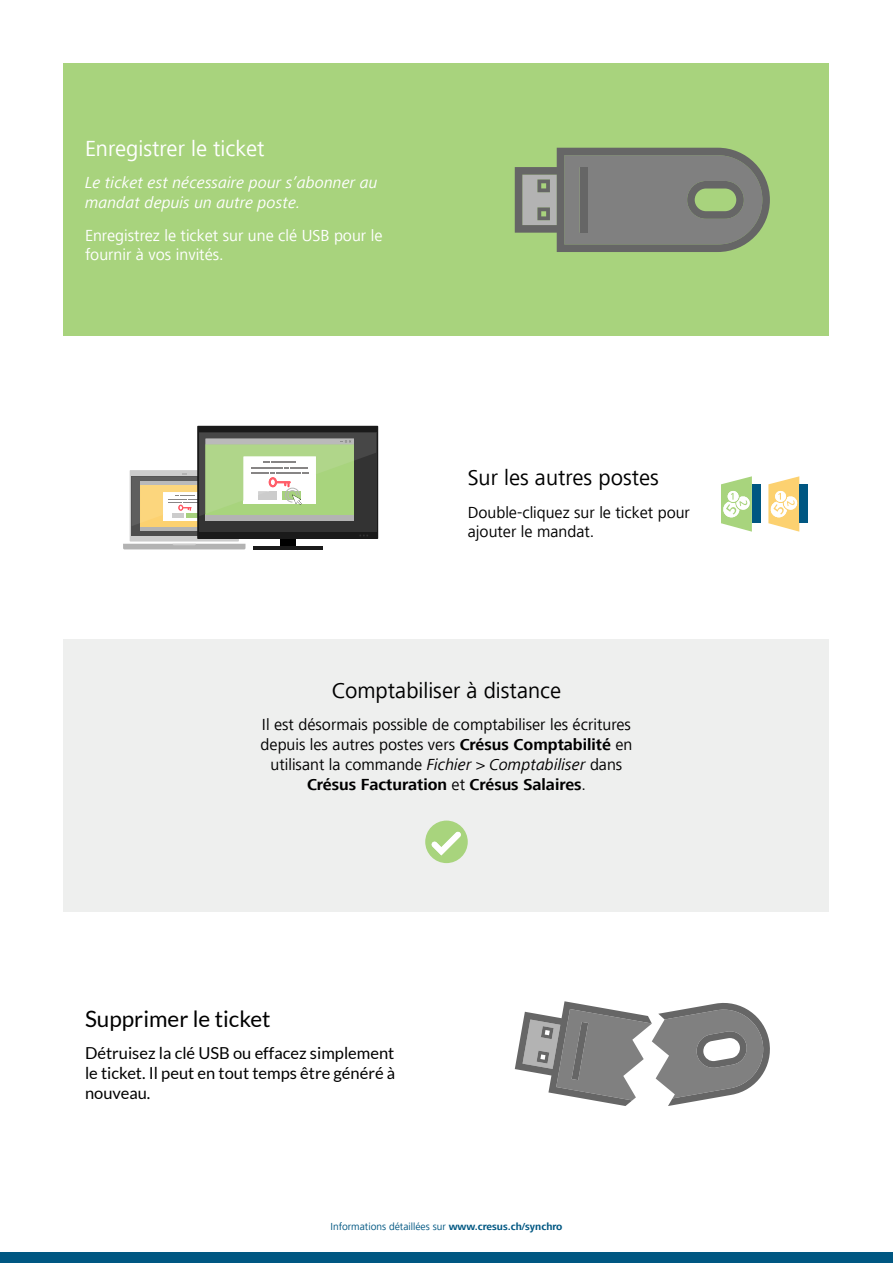
<style>
.page{position:relative;width:893px;height:1263px;background:#fff}
.page>*{position:absolute;margin:0;border:0;box-sizing:border-box;transform-origin:0 0}
.t1{font:22.5px "Frutiger Next LT";color:#000}
.t2{font:22.5px "Frutiger Next LT";color:#fff}
.t3{font:22.5px "Lato";color:#000}
.t4{font:16.5px/19.8px "Frutiger Next LT";color:#000}
.t5{font:16.5px/19.8px "Lato";color:#000;text-align:justify}
.t6{font:italic 16.5px/19.8px "Frutiger Next LT";color:#fff}
.t7{font:16.5px/19.8px "Frutiger Next LT";color:#fff}
.t8{font:10.5px "Frutiger Next LT";color:#005782}
.s1{font-weight:700}
.s2{font-style:italic}
</style>
<div class="page">
<div style="left:64px;top:639px;width:765px;height:272px;background:#eeefee"></div>
<div style="left:0;top:1252px;width:893px;height:11px;background:#005782"></div>
<div style="left:64px;top:64px;width:765px;height:272px;background:#a8d37d"></div>
<svg style="left:130px;top:470px;width:109px;height:71px"></svg>
<svg style="left:123px;top:544px;width:122px;height:5px"></svg>
<div style="left:132px;top:476px;width:105px;height:60px;background:#4d4d4d"></div>
<div style="left:140px;top:485px;width:90px;height:43px;background:#fcd170"></div>
<hr style="left:140px;top:528px;width:90px;height:3px;background:#b3b3b3">
<div style="left:197px;top:426px;width:181px;height:113px;background:#1a1a1a"></div>
<div style="left:199px;top:433px;width:177px;height:99px;background:#333"></div>
<div style="left:280px;top:539px;width:15px;height:7px;background:#000"></div>
<hr style="left:253px;top:546px;width:70px;height:3px;background:#1a1a1a">
<svg style="left:132px;top:433px;width:244px;height:93px"></svg>
<svg style="left:425px;top:820px;width:43px;height:43px"></svg>
<svg style="left:515px;top:1001px;width:255px;height:105px"></svg>
<svg style="left:721px;top:476px;width:31px;height:56px"></svg>
<div style="left:752px;top:484px;width:8px;height:39px;background:#005782"></div>
<svg style="left:768px;top:476px;width:31px;height:56px"></svg>
<div style="left:799px;top:484px;width:9px;height:39px;background:#005782"></div>
<svg style="left:515px;top:148px;width:255px;height:104px"></svg>
<h1 class="t2" style="left:85px;top:136px;width:181px">Enregistrer le ticket</h1>
<p class="t6" style="left:85px;top:173px;width:294px">Le ticket est nécessaire pour s’abonner au mandat depuis un autre poste.</p>
<p class="t7" style="left:85px;top:225px;width:299px">Enregistrez le ticket sur une clé USB pour le fournir à vos invités.</p>
<h1 class="t1" style="left:468px;top:465px;width:193px">Sur les autres postes</h1>
<p class="t4" style="left:468px;top:502px;width:224px">Double-cliquez sur le ticket pour ajouter le mandat.</p>
<h1 class="t1" style="left:332px;top:678px;width:231px">Comptabiliser à distance</h1>
<p class="t4" style="left:261px;top:715px;width:373px;text-align:center">Il est désormais possible de comptabiliser les écritures depuis les autres postes vers <span class="s1">Crésus Comptabilité</span> en utilisant la commande <span class="s2">Fichier</span> &gt; <span class="s2">Comptabiliser</span> dans <span class="s1">Crésus Facturation</span> et <span class="s1">Crésus Salaires</span>.</p>
<h1 class="t3" style="left:85px;top:1006px;width:187px">Supprimer le ticket</h1>
<p class="t5" style="left:85px;top:1043px;width:312px">Détruisez la clé USB ou effacez simplement le ticket. Il peut en tout temps être généré à nouveau.</p>
<p class="t8" style="left:330px;top:1221px;width:234px">Informations détaillées sur <span class="s1">www.cresus.ch/synchro</span></p>
</div>
